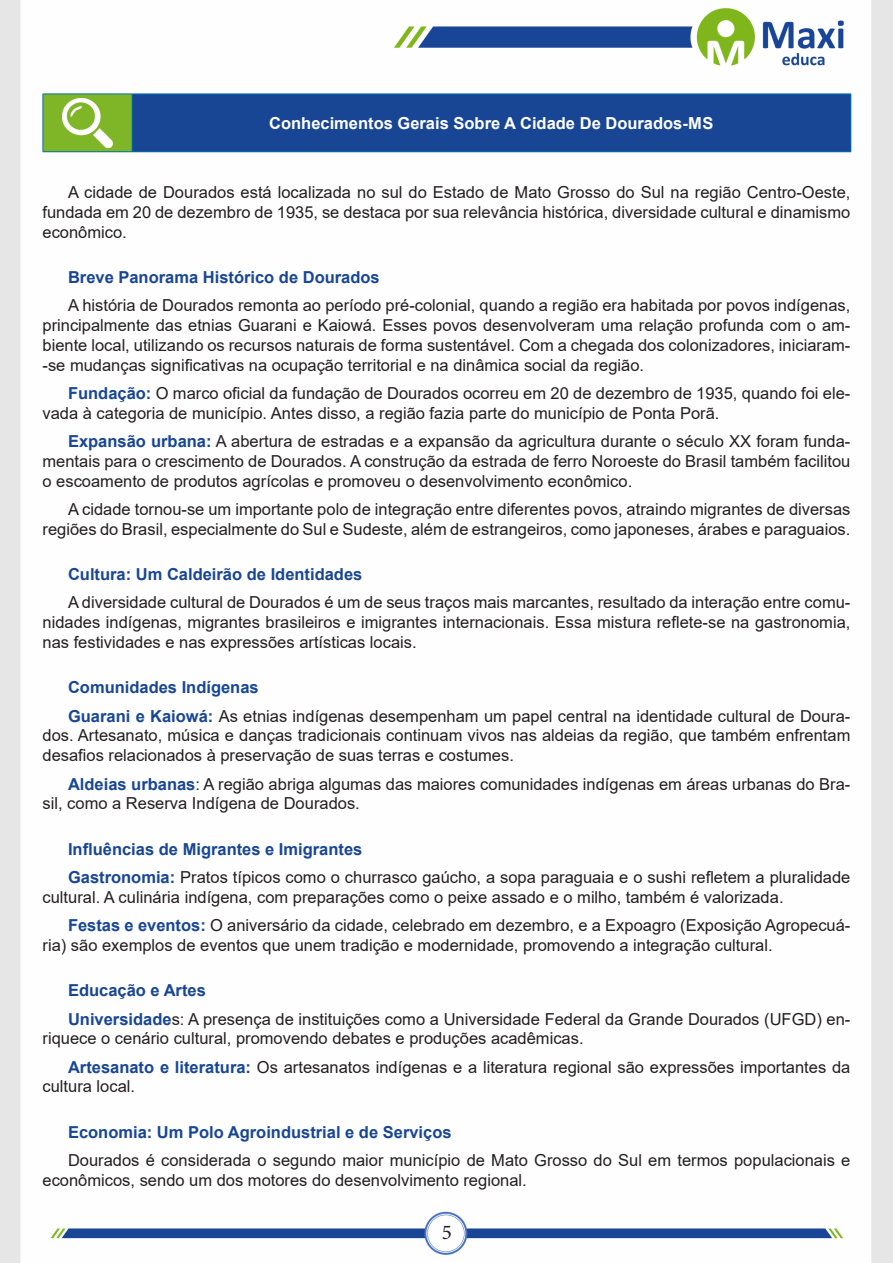
<style>
.page{position:relative;width:893px;height:1263px;background:#fff}
.page>*{position:absolute;margin:0;border:0;box-sizing:border-box;transform-origin:0 0}
.t1{font:21px "Minion Pro";color:#231f20}
.TEXTO_BASE{font:16.5px/19.8px "Arial";color:#231f20}
.TEXTO_BASE-2{font:700 16.5px "Arial";color:#184695}
.CENTRALIZAR{font:700 16.5px "Arial";color:#fff}
.s1{font-weight:700;color:#184695}
</style>
<div class="page">
<img style="left:0;top:0;width:893px;height:1263px">
<div style="left:43px;top:94px;width:89px;height:58px;background:#7fb628"></div>
<div style="left:132px;top:94px;width:719px;height:58px;background:#184695"></div>
<hr style="left:43px;top:94px;width:89px;height:1px;background:#036ea6">
<hr style="left:43px;top:94px;width:1px;height:57px;background:#036ea6">
<hr style="left:43px;top:151px;width:89px;height:1px;background:#036ea6">
<hr style="left:132px;top:94px;width:719px;height:1px;background:#036ea6">
<hr style="left:132px;top:94px;width:1px;height:57px;background:#036ea6">
<hr style="left:850px;top:94px;width:1px;height:57px;background:#036ea6">
<hr style="left:132px;top:151px;width:719px;height:1px;background:#036ea6">
<img style="left:62px;top:98px;width:51px;height:49px">
<p class="CENTRALIZAR" style="left:269px;top:111px;width:446px">Conhecimentos Gerais Sobre A Cidade De Dourados-MS</p>
<p class="TEXTO_BASE" style="left:43px;top:182px;width:809px;text-align:justify;text-indent:26px">A cidade de Dourados está localizada no sul do Estado de Mato Grosso do Sul na região Centro-Oeste, fundada em 20 de dezembro de 1935, se destaca por sua relevância histórica, diversidade cultural e dinamismo econômico.</p>
<p class="TEXTO_BASE-2" style="left:68px;top:265px;width:313px">Breve Panorama Histórico de Dourados</p>
<p class="TEXTO_BASE" style="left:43px;top:295px;width:809px;text-align:justify;text-indent:26px">A história de Dourados remonta ao período pré-colonial, quando a região era habitada por povos indígenas, principalmente das etnias Guarani e Kaiowá. Esses povos desenvolveram uma relação profunda com o am&shy;biente local, utilizando os recursos naturais de forma sustentável. Com a chegada dos colonizadores, iniciaram--se mudanças significativas na ocupação territorial e na dinâmica social da região.</p>
<p class="TEXTO_BASE" style="left:43px;top:383px;width:809px;text-indent:26px"><span class="s1">Fundação:</span> O marco oficial da fundação de Dourados ocorreu em 20 de dezembro de 1935, quando foi ele&shy;vada à categoria de município. Antes disso, a região fazia parte do município de Ponta Porã.</p>
<p class="TEXTO_BASE" style="left:43px;top:431px;width:809px;text-align:justify;text-indent:26px"><span class="s1">Expansão urbana:</span> A abertura de estradas e a expansão da agricultura durante o século XX foram funda&shy;mentais para o crescimento de Dourados. A construção da estrada de ferro Noroeste do Brasil também facilitou o escoamento de produtos agrícolas e promoveu o desenvolvimento econômico.</p>
<p class="TEXTO_BASE" style="left:43px;top:499px;width:809px;text-align:right">A cidade tornou-se um importante polo de integração entre diferentes povos, atraindo migrantes de diversas regiões do Brasil, especialmente do Sul e Sudeste, além de estrangeiros, como japoneses, árabes e paraguaios.</p>
<p class="TEXTO_BASE-2" style="left:68px;top:563px;width:296px">Cultura: Um Caldeirão de Identidades</p>
<p class="TEXTO_BASE" style="left:43px;top:593px;width:809px;text-align:justify;text-indent:26px">A diversidade cultural de Dourados é um de seus traços mais marcantes, resultado da interação entre comu&shy;nidades indígenas, migrantes brasileiros e imigrantes internacionais. Essa mistura reflete-se na gastronomia, nas festividades e nas expressões artísticas locais.</p>
<p class="TEXTO_BASE-2" style="left:68px;top:676px;width:192px">Comunidades Indígenas</p>
<p class="TEXTO_BASE" style="left:43px;top:706px;width:809px;text-align:justify;text-indent:26px"><span class="s1">Guarani e Kaiowá:</span> As etnias indígenas desempenham um papel central na identidade cultural de Doura&shy;dos. Artesanato, música e danças tradicionais continuam vivos nas aldeias da região, que também enfrentam desafios relacionados à preservação de suas terras e costumes.</p>
<p class="TEXTO_BASE" style="left:43px;top:774px;width:809px;text-indent:26px"><span class="s1">Aldeias urbanas</span>: A região abriga algumas das maiores comunidades indígenas em áreas urbanas do Bra&shy;sil, como a Reserva Indígena de Dourados.</p>
<p class="TEXTO_BASE-2" style="left:68px;top:837px;width:296px">Influências de Migrantes e Imigrantes</p>
<p class="TEXTO_BASE" style="left:43px;top:867px;width:809px;text-indent:26px"><span class="s1">Gastronomia:</span> Pratos típicos como o churrasco gaúcho, a sopa paraguaia e o sushi refletem a pluralidade cultural. A culinária indígena, com preparações como o peixe assado e o milho, também é valorizada.</p>
<p class="TEXTO_BASE" style="left:43px;top:915px;width:809px;text-indent:26px"><span class="s1">Festas e eventos:</span> O aniversário da cidade, celebrado em dezembro, e a Expoagro (Exposição Agropecuá&shy;ria) são exemplos de eventos que unem tradição e modernidade, promovendo a integração cultural.</p>
<p class="TEXTO_BASE-2" style="left:68px;top:979px;width:139px">Educação e Artes</p>
<p class="TEXTO_BASE" style="left:43px;top:1009px;width:809px;text-indent:26px"><span class="s1">Universidade</span>s: A presença de instituições como a Universidade Federal da Grande Dourados (UFGD) en&shy;riquece o cenário cultural, promovendo debates e produções acadêmicas.</p>
<p class="TEXTO_BASE" style="left:43px;top:1057px;width:809px;text-indent:26px"><span class="s1">Artesanato e literatura:</span> Os artesanatos indígenas e a literatura regional são expressões importantes da cultura local.</p>
<p class="TEXTO_BASE-2" style="left:68px;top:1120px;width:385px">Economia: Um Polo Agroindustrial e de Serviços</p>
<p class="TEXTO_BASE" style="left:43px;top:1150px;width:809px;text-indent:26px">Dourados é considerada o segundo maior município de Mato Grosso do Sul em termos populacionais e econômicos, sendo um dos motores do desenvolvimento regional.</p>
<p class="t1" style="left:442px;top:1218px;width:12px">5</p>
</div>
